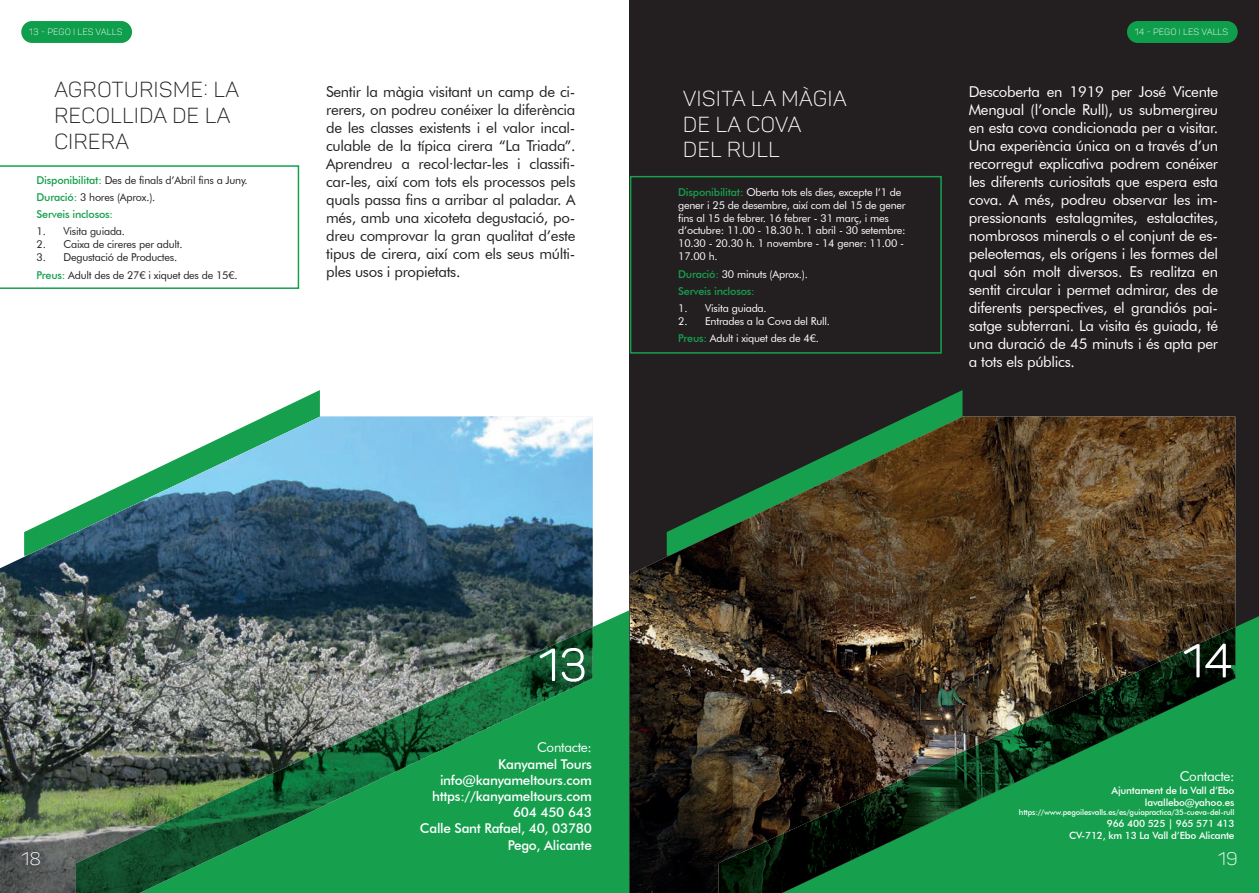
<style>
.page{position:relative;width:1259px;height:893px;background:#fff}
.page>*{position:absolute;margin:0;border:0;box-sizing:border-box;transform-origin:0 0}
.t1{font:300 21.45px/25.8px "Panton Demo";color:#231f20}
.t2{font:300 21.45px/25.8px "Panton Demo";color:#fff}
.t3{font:300 18px "Panton Demo";color:#fff}
.t4{font:15px/18px "Futura BT";letter-spacing:-.02em;color:#fff;text-align:justify}
.t5{font:15px/18px "Futura BT";letter-spacing:-.02em;color:#231f20;text-align:justify}
.t6{font:500 13.5px/16.2px "Futura BT";letter-spacing:-.02em;color:#fff;text-align:right}
.t7{font:13.5px "Futura BT";letter-spacing:-.02em;color:#fff}
.t8{font:10.8px/12.9px "Futura BT";letter-spacing:-.02em;color:#fff}
.t9{font:10.8px/17.2px "Futura BT";letter-spacing:-.02em;color:#231f20}
.t10{font:500 10.8px/17.2px "Futura BT";letter-spacing:-.02em;color:#16a04e}
.t11{font:500 10.05px/12px "Futura BT";letter-spacing:-.02em;color:#fff;text-align:right}
.t12{font:300 9px "Panton Demo";letter-spacing:-.03em;color:#fff}
.t13{font:500 7.8px "Futura BT";letter-spacing:-.02em;color:#fff}
.s1{font-weight:500;color:#16a04e}
.s2{font-weight:400;color:#fff}
</style>
<div class="page">
<div style="left:629px;top:0;width:630px;height:893px;background:#231f20"></div>
<svg style="left:0;top:165px;width:299px;height:124px"></svg>
<div style="left:630px;top:176px;width:312px;height:178px;border:2px solid #16a04e"></div>
<svg style="left:266px;top:390px;width:54px;height:26px"></svg>
<img style="left:0;top:416px;width:593px;height:477px">
<svg style="left:139px;top:610px;width:490px;height:283px;background:#2c8053"></svg>
<img style="left:76px;top:627px;width:517px;height:266px">
<svg style="left:909px;top:390px;width:53px;height:26px"></svg>
<img style="left:630px;top:416px;width:605px;height:477px">
<svg style="left:782px;top:616px;width:477px;height:277px;background:#2e723a"></svg>
<img style="left:718px;top:627px;width:517px;height:266px">
<div style="left:21px;top:21px;width:111px;height:22px;background:#0f9e4c;border-radius:11px"></div>
<div style="left:1127px;top:21px;width:110px;height:22px;background:#0f9e4c;border-radius:11px"></div>
<svg style="left:1183px;top:644px;width:16px;height:33px"></svg>
<svg style="left:1205px;top:644px;width:26px;height:33px"></svg>
<svg style="left:539px;top:648px;width:16px;height:33px"></svg>
<svg style="left:561px;top:648px;width:23px;height:34px"></svg>
<p class="t12" style="left:29px;top:27px;width:25px">13 - PEGO</p>
<p class="t12" style="left:73px;top:27px;width:51px">ILES VALLS</p>
<p class="t12" style="left:1134px;top:27px;width:25px">14 - PEGO</p>
<p class="t12" style="left:1178px;top:27px;width:51px">ILES VALLS</p>
<h1 class="t1" style="left:54px;top:77px;width:57px">AGROTU</h1>
<h1 class="t1" style="left:54px;top:77px;width:173px;text-indent:85px">RISM E: LA<br>RECOLLIDA DE LA<br>CIRERA</h1>
<h1 class="t2" style="left:683px;top:85px;width:119px">VISITA LA MÀGIA<br>DE LA COVA<br>DEL</h1>
<p class="t5" style="left:326px;top:83px;width:251px">Sentir la màgia visitant un camp de ci&shy;rerers, on podreu conéixer la diferència de les classes existents i el valor incal&shy;culable de la típica cirera “La Triada”.<br>Aprendreu a recol·lectar-les i classifi&shy;car-les, així com tots els processos pels quals passa fins a arribar al paladar. A més, amb una xicoteta degustació, po&shy;dreu comprovar la gran qualitat d’este tipus de cirera, així com els seus múlti&shy;ples usos i propietats.</p>
<p class="t4" style="left:968px;top:83px;width:251px">Descoberta en 1919 per José Vicente Mengual (l’oncle Rull), us submergireu en esta cova condicionada per a visitar.<br>Una experiència única on a través d’un recorregut explicativa podrem conéixer les diferents curiositats que espera esta cova. A més, podreu observar les im&shy;pressionants estalagmites, estalactites, nombrosos minerals o el conjunt de es&shy;peleotemas, els orígens i les formes del qual són molt diversos. Es realitza en sentit circular i permet admirar, des de diferents perspectives, el grandiós pai&shy;satge subterrani. La visita és guiada, té una duració de 45 minuts i és apta per a tots els públics.</p>
<h1 class="t2" style="left:727px;top:137px;width:28px">RULL</h1>
<p class="t9" style="left:37px;top:171px;width:213px"><span class="s1">Disponibilitat:</span> Des de finals d’Abril fins a Juny.<br><span class="s1">Duració:</span> 3 hores (Aprox.).<br><span class="s1">Serveis inclosos:</span></p>
<p class="t9" style="left:37px;top:223px;width:90px">1. Visita guiada.</p>
<p class="t9" style="left:37px;top:236px;width:148px">2. Caixa de cireres per adult.</p>
<p class="t9" style="left:37px;top:249px;width:203px">3. Degustació de Productes.<br><span class="s1">Preus:</span> Adult des de 27€ i xiquet des de 15€.</p>
<p class="t8" style="left:678px;top:185px;width:229px"><span class="s1">Disponibilitat:</span> Oberta tots els dies, excepte l’1 de gener i 25 de desembre, així com del 15 de gener fins al 15 de febrer. 16 febrer - 31 març, i mes d’octubre: 11.00 - 18.30 h. 1 abril - 30 setembre:<br>10.30 - 20.30 h. 1 novembre - 14 gener: 11.00 - 17.00 h.</p>
<p class="t10" style="left:678px;top:265px;width:131px">Duració: <span class="s2">30 minuts (Aprox.).<br></span>Serveis inclosos:</p>
<p class="t8" style="left:678px;top:302px;width:90px">1. Visita guiada.</p>
<p class="t8" style="left:678px;top:312px;width:153px;line-height:17.2px">2. Entrades a la Cova del Rull.<br><span class="s1">Preus:</span> Adult i xiquet des de 4€.</p>
<p class="t7" style="left:537px;top:739px;width:56px">Contacte:</p>
<p class="t6" style="left:420px;top:755px;width:173px">Kanyamel Tours info@kanyameltours.com https://kanyameltours.com<br>604 450 643<br>Calle Sant Rafael, 40, 03780<br>Pego, Alicante</p>
<p class="t7" style="left:1179px;top:768px;width:56px">Contacte:</p>
<p class="t11" style="left:1111px;top:784px;width:124px">Ajuntament de la Vall d’Ebo lavallebo@yahoo.es</p>
<p class="t13" style="left:1019px;top:807px;width:217px">https://www.pegoilesvalls.es/es/guiapractica/35-cueva-del-rull</p>
<p class="t11" style="left:1069px;top:817px;width:167px">966 400 525 | 965 571 413<br>CV-712, km 13 La Vall d’Ebo Alicante</p>
<p class="t3" style="left:21px;top:847px;width:21px">18</p>
<p class="t3" style="left:1217px;top:847px;width:21px">19</p>
</div>
